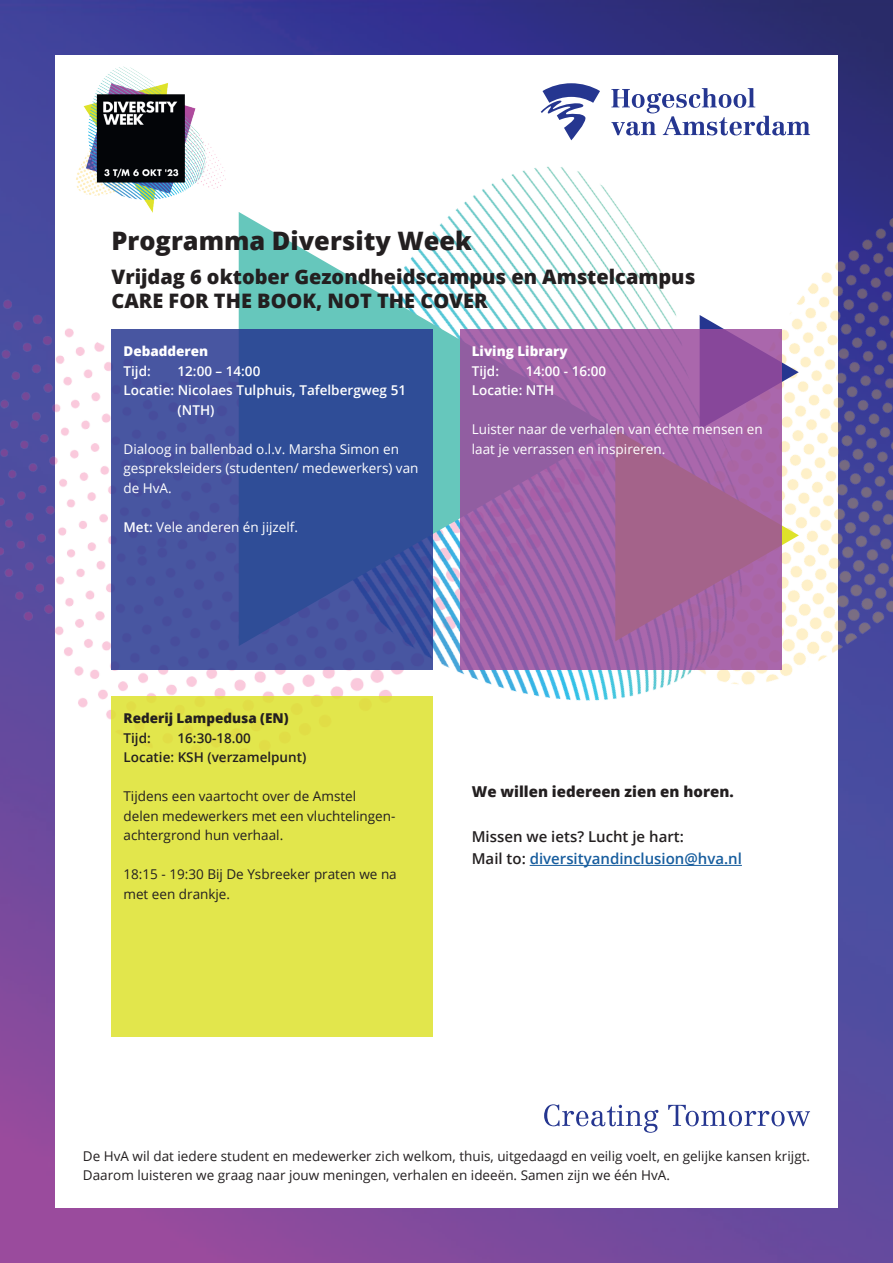
<style>
.page{position:relative;width:893px;height:1263px;background:#fff}
.page>*{position:absolute;margin:0;border:0;box-sizing:border-box;transform-origin:0 0}
.t1{font:800 25.35px "Open Sans";color:#231f20}
.t2{font:800 19.95px "Open Sans";color:#231f20}
.t3{font:600 15px "Open Sans";color:#175d9e}
.t4{font:800 15px "Open Sans";color:#231f20}
.t5{font:600 15px "Open Sans";color:#231f20}
.t6{font:13.5px/19.5px "Open Sans";color:#231f20}
.t7{font:13.5px/19.5px "Open Sans";color:#fff}
.t8{font:600 13.5px/19.5px "Open Sans";color:#fff}
.t9{font:600 13.5px "Open Sans";color:#231f20}
.t10{font:800 13.5px "Open Sans";color:#fff}
.t11{font:800 13.5px "Open Sans";color:#231f20}
.s1{font-weight:600}
.s2{color:#231f20}
</style>
<div class="page">
<img style="left:0;top:0;width:893px;height:1263px">
<div style="left:55px;top:55px;width:783px;height:1153px;background:#fff"></div>
<img style="left:0;top:262px;width:97px;height:559px">
<img style="left:97px;top:48px;width:796px;height:853px">
<img style="left:526px;top:173px;width:367px;height:683px">
<img style="left:43px;top:50px;width:196px;height:179px">
<svg style="left:239px;top:212px;width:376px;height:434px"></svg>
<svg style="left:615px;top:315px;width:184px;height:326px"></svg>
<svg style="left:111px;top:330px;width:322px;height:340px;background:#3b509b"></svg>
<div style="left:111px;top:696px;width:322px;height:340px;background:#e2e64c"></div>
<svg style="left:460px;top:330px;width:321px;height:340px;background:#9f61a2"></svg>
<hr style="left:530px;top:865px;width:212px;height:1px;background:#175d9e">
<svg style="left:611px;top:88px;width:199px;height:47px"></svg>
<svg style="left:541px;top:83px;width:59px;height:57px"></svg>
<svg style="left:544px;top:1104px;width:114px;height:29px"></svg>
<svg style="left:668px;top:1105px;width:142px;height:21px"></svg>
<p class="t1" style="left:111px;top:221px;width:362px">Programma Diversity Week</p>
<p class="t2" style="left:111px;top:262px;width:585px">Vrijdag 6 oktober Gezondheidscampus en Amstelcampus</p>
<p class="t2" style="left:111px;top:286px;width:378px">CARE FOR THE BOOK, NOT THE COVER</p>
<p class="t10" style="left:124px;top:341px;width:86px">Debadderen</p>
<p class="t8" style="left:124px;top:361px;width:29px">Tijd:</p>
<p class="t8" style="left:178px;top:361px;width:84px">12:00 – 14:00</p>
<p class="t8" style="left:178px;top:380px;width:230px;text-indent:-54px">Locatie: Nicolaes Tulphuis, Tafelbergweg 51 (NTH)</p>
<p class="t7" style="left:124px;top:439px;width:296px">Dialoog in ballenbad o.l.v. Marsha Simon en gespreksleiders (studenten/ medewerkers) van de HvA.</p>
<p class="t7" style="left:124px;top:517px;width:176px"><span class="s1">Met:</span> Vele anderen én jijzelf.</p>
<p class="t10" style="left:472px;top:341px;width:97px">Living Library</p>
<p class="t8" style="left:472px;top:361px;width:29px">Tijd:</p>
<p class="t8" style="left:526px;top:361px;width:82px">14:00 - 16:00</p>
<p class="t8" style="left:472px;top:380px;width:84px">Locatie: NTH</p>
<p class="t7" style="left:472px;top:419px;width:292px">Luister naar de verhalen van échte mensen en laat je verrassen en inspireren.</p>
<p class="t11" style="left:124px;top:708px;width:167px">Rederij Lampedusa (EN)</p>
<p class="t9" style="left:124px;top:729px;width:29px">Tijd:</p>
<p class="t9" style="left:178px;top:729px;width:75px">16:30-18.00</p>
<p class="t9" style="left:124px;top:748px;width:184px">Locatie: KSH (verzamelpunt)</p>
<p class="t6" style="left:124px;top:786px;width:234px">Tijdens een vaartocht over de Amstel</p>
<p class="t6" style="left:124px;top:806px;width:273px">delen medewerkers met een vluchtelingen-</p>
<p class="t6" style="left:124px;top:825px;width:161px">achtergrond hun verhaal.</p>
<p class="t6" style="left:124px;top:864px;width:275px">18:15 - 19:30 Bij De Ysbreeker praten we na met een drankje.</p>
<p class="t4" style="left:472px;top:780px;width:263px">We willen iedereen zien en horen.</p>
<p class="t5" style="left:472px;top:826px;width:214px">Missen we iets? Lucht je hart:</p>
<p class="t3" style="left:472px;top:848px;width:272px"><span class="s2">Mail to:</span> diversityandinclusion@hva.nl</p>
<p class="t6" style="left:83px;top:1145px;width:729px">De HvA wil dat iedere student en medewerker zich welkom, thuis, uitgedaagd en veilig voelt, en gelijke kansen krijgt.<br>Daarom luisteren we graag naar jouw meningen, verhalen en ideeën. Samen zijn we één HvA.</p>
</div>
